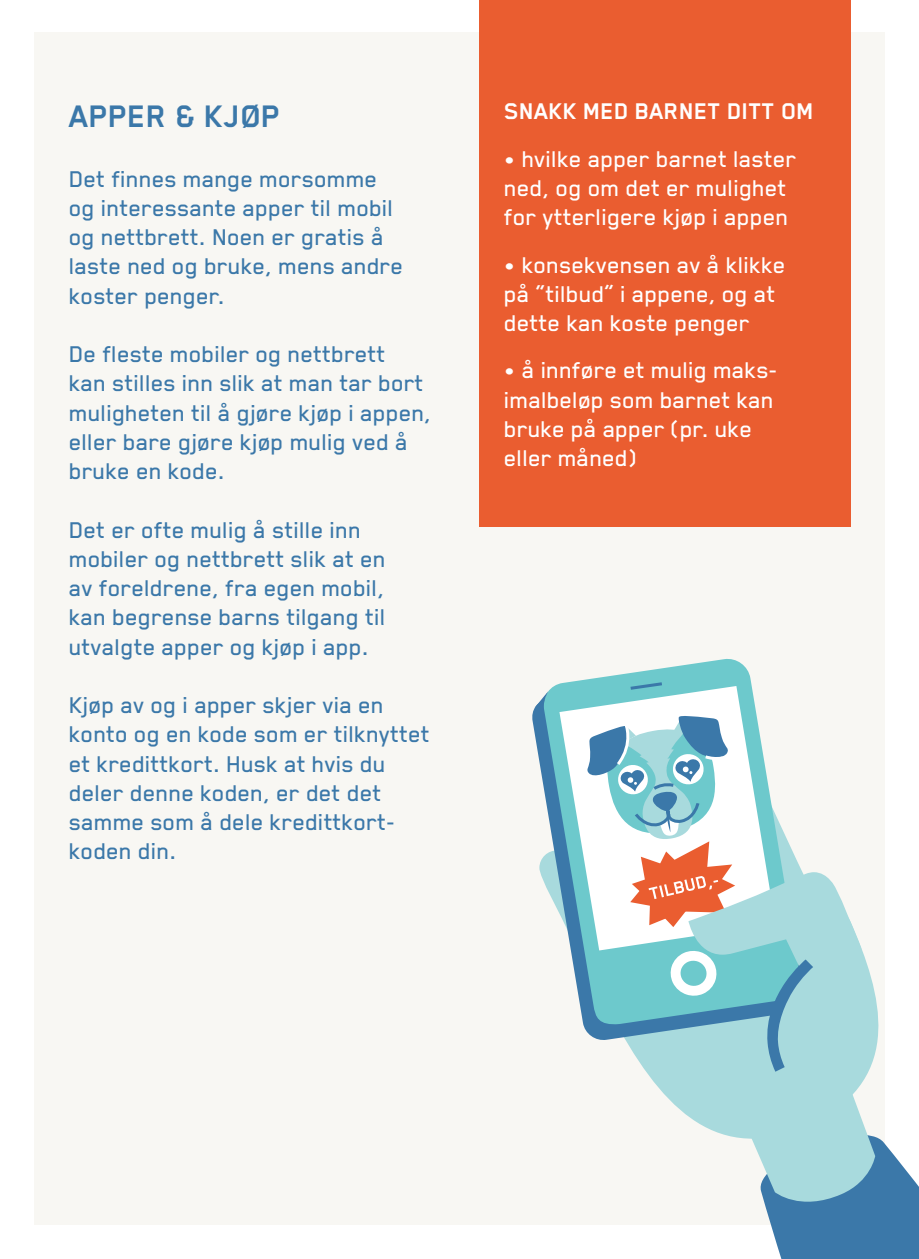
<style>
.page{position:relative;width:919px;height:1259px;background:#fff}
.page>*{position:absolute;margin:0;border:0;box-sizing:border-box;transform-origin:0 0}
.t1{font:700 36px "Blender";color:#3b78a9}
.Paragraph_Style_1{font:500 26.4px/29.1px "Blender";color:#3b78a9}
.Paragraph_Style_1-2{font:500 26.4px/29.4px "Blender";color:#fff}
.Paragraph_Style_1-3{font:700 26.4px "Blender";color:#fff}
</style>
<div class="page">
<div style="left:34px;top:33px;width:850px;height:1192px;background:#f8f7f3"></div>
<div style="left:479px;top:0;width:371px;height:527px;background:#ea5d30"></div>
<svg style="left:583px;top:659px;width:168px;height:21px;fill:#6dc9cc"></svg>
<svg style="left:535px;top:680px;width:383px;height:579px"></svg>
<p class="t1" style="left:69px;top:97px;width:213px">APPER &amp; KJØP</p>
<p class="Paragraph_Style_1" style="left:69px;top:163px;width:336px">Det finnes mange morsomme og interessante apper til mobil og nettbrett. Noen er gratis å laste ned og bruke, mens andre koster penger.</p>
<p class="Paragraph_Style_1" style="left:69px;top:339px;width:364px">De fleste mobiler og nettbrett<br>kan stilles inn slik at man tar bort muligheten til å gjøre kjøp i appen, eller bare gjøre kjøp mulig ved å bruke en kode.</p>
<p class="Paragraph_Style_1" style="left:69px;top:514px;width:318px">Det er ofte mulig å stille inn mobiler og nettbrett slik at en av foreldrene, fra egen mobil, kan begrense barns tilgang til utvalgte apper og kjøp i app.</p>
<p class="Paragraph_Style_1" style="left:69px;top:690px;width:362px">Kjøp av og i apper skjer via en konto og en kode som er tilknyttet et kredittkort. Husk at hvis du deler denne koden, er det det samme som å dele kredittkort&shy;koden din.</p>
<p class="Paragraph_Style_1-3" style="left:504px;top:97px;width:311px">SNAKK MED BARNET DITT OM</p>
<p class="Paragraph_Style_1-2" style="left:504px;top:143px;width:294px">• hvilke apper barnet laster ned, og om det er mulighet for ytterligere kjøp i appen</p>
<p class="Paragraph_Style_1-2" style="left:504px;top:249px;width:283px">• konsekvensen av å klikke på “tilbud” i appene, og at dette kan koste penger</p>
<p class="Paragraph_Style_1-2" style="left:504px;top:355px;width:275px">• å innføre et mulig maks&shy;imalbeløp som barnet kan bruke på apper (pr. uke eller måned)</p>
</div>
